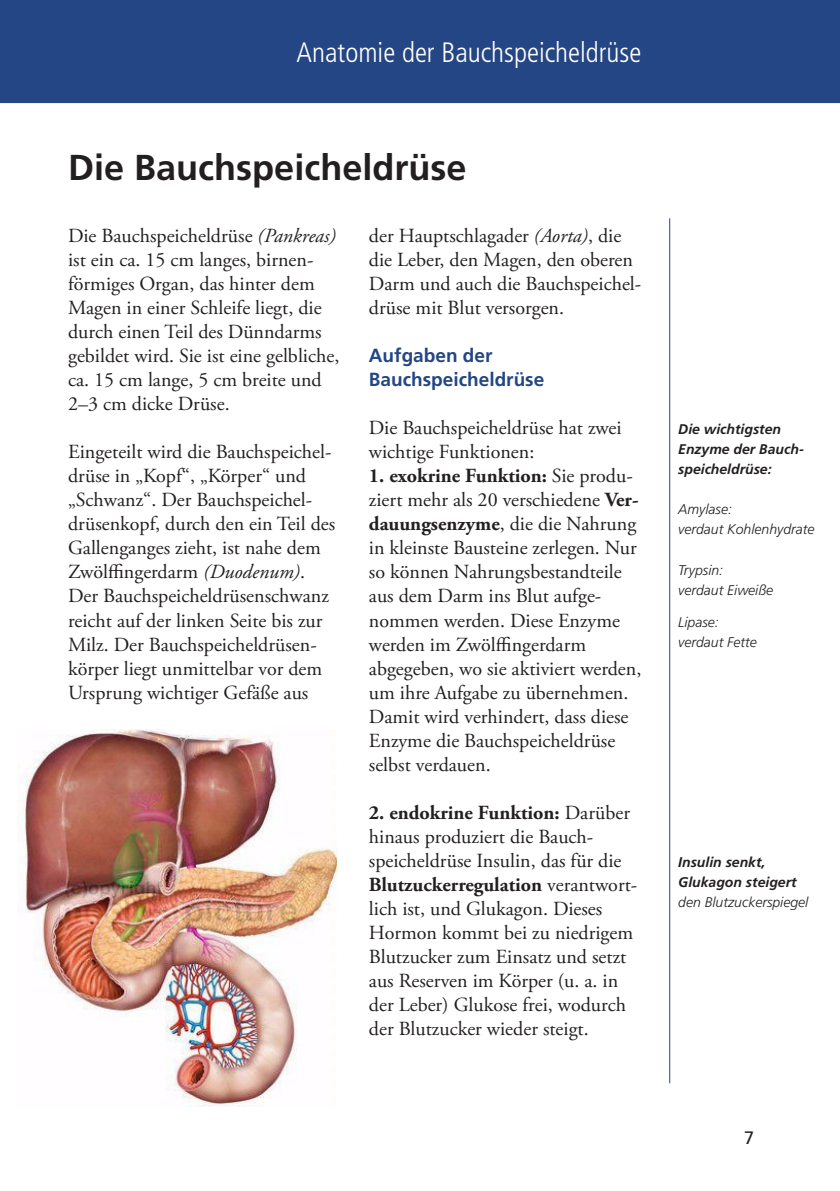
<style>
.page{position:relative;width:840px;height:1191px;background:#fff}
.page>*{position:absolute;margin:0;border:0;box-sizing:border-box;transform-origin:0 0}
.t1{font:700 36px "Frutiger LT Std";color:#231f20}
.t2{font:300 condensed 28px "Frutiger LT Std";color:#fff}
.t3{font:20px/24px "Adobe Garamond Pro";color:#231f20}
.t4{font:700 19px/24px "Frutiger LT Std";color:#244684}
.t5{font:18px "Frutiger LT Std";color:#231f20}
.t6{font:italic 300 14px/20px "Frutiger LT Std";color:#231f20}
.t7{font:italic 700 14px/20px "Frutiger LT Std";color:#231f20}
.s1{font-style:italic}
.s2{font-weight:700}
</style>
<div class="page">
<hr style="left:668px;top:218px;width:1px;height:865px;background:#244684">
<div style="left:0;top:0;width:839px;height:103px;background:#244684"></div>
<img style="left:18px;top:729px;width:318px;height:377px">
<h2 class="t2" style="left:296px;top:36px;width:346px">Anatomie der Bauchspeicheldrüse</h2>
<h1 class="t1" style="left:68px;top:146px;width:400px">Die Bauchspeicheldrüse</h1>
<p class="t3" style="left:68px;top:225px;width:272px">Die Bauchspeicheldrüse <span class="s1">(Pankreas) </span>ist ein ca. 15 cm langes, birnen&shy;förmiges Organ, das hinter dem<br>Magen in einer Schleife liegt, die durch einen Teil des Dünndarms gebildet wird. Sie ist eine gelbliche, ca. 15 cm lange, 5 cm breite und<br>2–3 cm dicke Drüse.</p>
<p class="t3" style="left:68px;top:441px;width:268px">Eingeteilt wird die Bauchspeichel&shy;drüse in „Kopf“, „Körper“ und „Schwanz“. Der Bauchspeichel&shy;drüsenkopf, durch den ein Teil des<br>Gallenganges zieht, ist nahe dem<br>Zwölffingerdarm <span class="s1">(Duodenum)</span>.<br>Der Bauchspeicheldrüsenschwanz reicht auf der linken Seite bis zur<br>Milz. Der Bauchspeicheldrüsen&shy;körper liegt unmittelbar vor dem<br>Ursprung wichtiger Gefäße aus</p>
<p class="t3" style="left:369px;top:225px;width:274px">der Hauptschlagader <span class="s1">(Aorta)</span>, die die Leber, den Magen, den oberen<br>Darm und auch die Bauchspeichel&shy;drüse mit Blut versorgen.</p>
<p class="t4" style="left:369px;top:344px;width:177px">Aufgaben der<br>Bauchspeicheldrüse</p>
<p class="t3" style="left:369px;top:417px;width:254px">Die Bauchspeicheldrüse hat zwei wichtige Funktionen:</p>
<p class="t3" style="left:369px;top:465px;width:274px"><span class="s2">1. exokrine Funktion:</span> Sie produ&shy;ziert mehr als 20 verschiedene <span class="s2">Ver&shy;dauungsenzyme</span>, die die Nahrung in kleinste Bausteine zerlegen. Nur so können Nahrungsbestandteile aus dem Darm ins Blut aufge&shy;nommen werden. Diese Enzyme werden im Zwölffingerdarm abgegeben, wo sie aktiviert werden, um ihre Aufgabe zu übernehmen.<br>Damit wird verhindert, dass diese<br>Enzyme die Bauchspeicheldrüse selbst verdauen.</p>
<p class="t3" style="left:369px;top:801px;width:270px"><span class="s2">2. endokrine Funktion:</span> Darüber hinaus produziert die Bauch&shy;speicheldrüse Insulin, das für die<br><span class="s2">Blutzuckerregulation</span> verantwort&shy;lich ist, und Glukagon. Dieses<br>Hormon kommt bei zu niedrigem<br>Blutzucker zum Einsatz und setzt aus Reserven im Körper (u. a. in der Leber) Glukose frei, wodurch der Blutzucker wieder steigt.</p>
<p class="t7" style="left:677px;top:419px;width:128px">Die wichtigsten<br>Enzyme der Bauch&shy;speicheldrüse:</p>
<p class="t6" style="left:677px;top:500px;width:138px">Amylase:<br>verdaut Kohlenhydrate</p>
<p class="t6" style="left:677px;top:560px;width:96px">Trypsin:<br>verdaut Eiweiße</p>
<p class="t6" style="left:677px;top:612px;width:80px">Lipase: verdaut Fette</p>
<p class="t7" style="left:677px;top:851px;width:120px">Insulin senkt,<br>Glukagon steigert</p>
<p class="t6" style="left:677px;top:892px;width:131px">den Blutzuckerspiegel</p>
<p class="t5" style="left:743px;top:1127px;width:12px">7</p>
</div>
